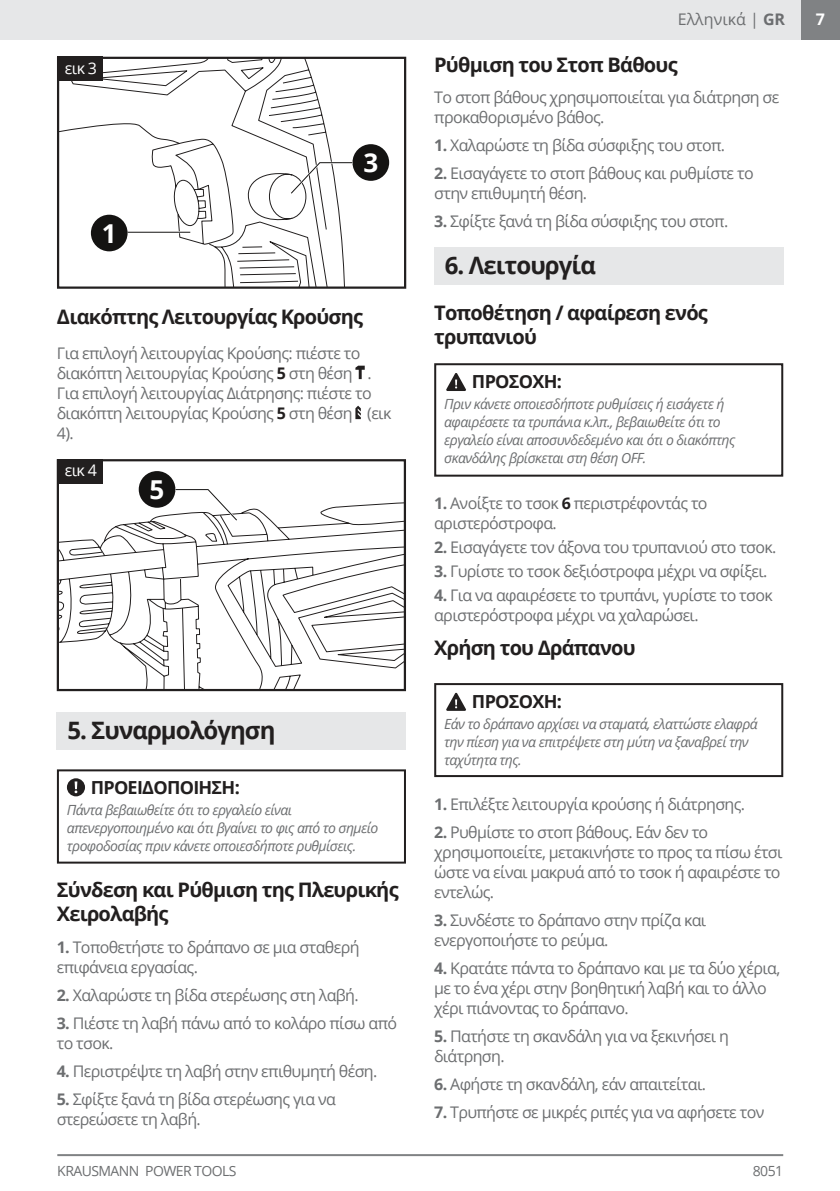
<style>
.page{position:relative;width:840px;height:1191px;background:#fff}
.page>*{position:absolute;margin:0;border:0;box-sizing:border-box;transform-origin:0 0}
.t1{font:700 26px "Open Sans";color:#fff}
.t2{font:700 24px "Open Sans";letter-spacing:-.04em;color:#221f1f}
.t3{font:700 20px/24px "Open Sans";letter-spacing:-.04em;color:#221f1f}
.t4{font:700 18px "Open Sans";letter-spacing:-.04em;color:#221f1f}
.t5{font:16px/20px "Open Sans";letter-spacing:-.04em;color:#6c6e70}
.t6{font:16px "Open Sans";color:#6c6e70}
.t7{font:16px "Open Sans";letter-spacing:-.04em;color:#fff}
.t8{font:700 16px "Open Sans";color:#fff}
.t9{font:italic 14px/18px "Open Sans";letter-spacing:-.04em;color:#6c6e70}
.t10{font:14px "Open Sans";letter-spacing:-.04em;color:#6c6e70}
.s1{font-weight:700;color:#221f1f}
.s2{font-weight:700}
</style>
<div class="page">
<div style="left:800px;top:0;width:39px;height:40px;background:#808284"></div>
<hr style="left:57px;top:1154px;width:725px;height:2px;background:#808284">
<svg style="left:60px;top:473px;width:343px;height:215px"></svg>
<div style="left:57px;top:459px;width:349px;height:232px;border:2px solid #221f1f"></div>
<div style="left:139px;top:471px;width:36px;height:37px;background:#141312;border-radius:50%"></div>
<svg style="left:173px;top:487px;width:66px;height:36px"></svg>
<svg style="left:60px;top:60px;width:285px;height:226px"></svg>
<div style="left:57px;top:57px;width:349px;height:232px;border:2px solid #221f1f"></div>
<hr style="left:127px;top:231px;width:63px;height:2px;background:#fff">
<hr style="left:127px;top:232px;width:63px;height:1px;background:#141312">
<div style="left:91px;top:215px;width:36px;height:36px;background:#141312;border-radius:50%"></div>
<div style="left:352px;top:144px;width:37px;height:37px;background:#141312;border-radius:50%"></div>
<svg style="left:288px;top:161px;width:66px;height:35px"></svg>
<div style="left:0;top:0;width:800px;height:40px;background:#e6e7e8"></div>
<div style="left:57px;top:57px;width:46px;height:24px;background:#221f1f"></div>
<div style="left:57px;top:459px;width:45px;height:24px;background:#221f1f"></div>
<div style="left:57px;top:712px;width:348px;height:38px;background:#e6e7e8"></div>
<svg style="left:355px;top:366px;width:9px;height:13px"></svg>
<svg style="left:355px;top:406px;width:5px;height:13px"></svg>
<div style="left:57px;top:769px;width:349px;height:94px;border:2px solid #221f1f"></div>
<div style="left:67px;top:778px;width:18px;height:18px;background:#221f1f;border-radius:50%"></div>
<svg style="left:75px;top:781px;width:2px;height:12px"></svg>
<div style="left:434px;top:247px;width:348px;height:38px;background:#e6e7e8"></div>
<div style="left:434px;top:683px;width:348px;height:94px;border:2px solid #221f1f"></div>
<svg style="left:446px;top:692px;width:20px;height:19px"></svg>
<div style="left:434px;top:363px;width:348px;height:113px;border:2px solid #221f1f"></div>
<svg style="left:446px;top:373px;width:20px;height:18px"></svg>
<p class="t7" style="left:65px;top:57px;width:34px">εικ 3</p>
<h1 class="t1" style="left:102px;top:223px;width:16px">1</h1>
<h1 class="t1" style="left:363px;top:152px;width:16px">3</h1>
<p class="t3" style="left:57px;top:304px;width:307px">Διακόπτης Λειτουργίας Κρούσης</p>
<p class="t5" style="left:57px;top:343px;width:336px">Για επιλογή λειτουργίας Κρούσης: πιέστε το διακόπτη λειτουργίας Κρούσης <span class="s1">5</span> στη θέση .<br>Για επιλογή λειτουργίας Διάτρησης: πιέστε το διακόπτη λειτουργίας Κρούσης <span class="s1">5</span> στη θέση (εικ 4).</p>
<p class="t7" style="left:65px;top:460px;width:34px">εικ 4</p>
<h1 class="t1" style="left:149px;top:479px;width:16px">5</h1>
<h2 class="t2" style="left:67px;top:713px;width:209px">5. Συναρμολόγηση</h2>
<p class="t4" style="left:91px;top:775px;width:150px">ΠΡΟΕΙΔΟΠΟΙΗΣΗ:</p>
<p class="t9" style="left:67px;top:800px;width:313px">Πάντα βεβαιωθείτε ότι το εργαλείο είναι απενεργοποιημένο και ότι βγαίνει το φις από το σημείο τροφοδοσίας πριν κάνετε οποιεσδήποτε ρυθμίσεις.</p>
<p class="t3" style="left:57px;top:877px;width:343px">Σύνδεση και Ρύθμιση της Πλευρικής<br>Χειρολαβής</p>
<p class="t5" style="left:57px;top:936px;width:304px"><span class="s2">1.</span> Τοποθετήστε το δράπανο σε μια σταθερή επιφάνεια εργασίας.</p>
<p class="t5" style="left:57px;top:984px;width:303px"><span class="s2">2.</span> Χαλαρώστε τη βίδα στερέωσης στη λαβή.</p>
<p class="t5" style="left:57px;top:1012px;width:341px"><span class="s2">3.</span> Πιέστε τη λαβή πάνω από το κολάρο πίσω από το τσοκ.</p>
<p class="t5" style="left:57px;top:1060px;width:322px"><span class="s2">4.</span> Περιστρέψτε τη λαβή στην επιθυμητή θέση.</p>
<p class="t5" style="left:57px;top:1088px;width:280px"><span class="s2">5.</span> Σφίξτε ξανά τη βίδα στερέωσης για να στερεώσετε τη λαβή.</p>
<p class="t6" style="left:677px;top:8px;width:109px">Ελληνικά | <span class="s2">GR</span></p>
<p class="t3" style="left:434px;top:52px;width:245px">Ρύθμιση του Στοπ Βάθους</p>
<p class="t5" style="left:434px;top:86px;width:346px">Το στοπ βάθους χρησιμοποιείται για διάτρηση σε προκαθορισμένο βάθος.</p>
<p class="t5" style="left:434px;top:134px;width:292px"><span class="s2">1.</span> Χαλαρώστε τη βίδα σύσφιξης του στοπ.</p>
<p class="t5" style="left:434px;top:162px;width:321px"><span class="s2">2.</span> Εισαγάγετε το στοπ βάθους και ρυθμίστε το στην επιθυμητή θέση.</p>
<p class="t5" style="left:434px;top:210px;width:295px"><span class="s2">3.</span> Σφίξτε ξανά τη βίδα σύσφιξης του στοπ.</p>
<h2 class="t2" style="left:444px;top:248px;width:152px">6. Λειτουργία</h2>
<p class="t3" style="left:434px;top:300px;width:275px">Τοποθέτηση / αφαίρεση ενός τρυπανιού</p>
<p class="t4" style="left:471px;top:369px;width:91px">ΠΡΟΣΟΧΗ:</p>
<p class="t9" style="left:444px;top:394px;width:292px">Πριν κάνετε οποιεσδήποτε ρυθμίσεις ή εισάγετε ή αφαιρέσετε τα τρυπάνια κ.λπ., βεβαιωθείτε ότι το εργαλείο είναι αποσυνδεδεμένο και ότι ο διακόπτης σκανδάλης βρίσκεται στη θέση OFF.</p>
<p class="t5" style="left:434px;top:493px;width:275px"><span class="s2">1.</span> Ανοίξτε το τσοκ <span class="s1">6</span> περιστρέφοντάς το αριστερόστροφα.</p>
<p class="t5" style="left:434px;top:537px;width:343px"><span class="s2">2.</span> Εισαγάγετε τον άξονα του τρυπανιού στο τσοκ.</p>
<p class="t5" style="left:434px;top:561px;width:334px"><span class="s2">3.</span> Γυρίστε το τσοκ δεξιόστροφα μέχρι να σφίξει.</p>
<p class="t5" style="left:434px;top:585px;width:340px"><span class="s2">4.</span> Για να αφαιρέσετε το τρυπάνι, γυρίστε το τσοκ αριστερόστροφα μέχρι να χαλαρώσει.</p>
<p class="t3" style="left:434px;top:635px;width:203px">Χρήση του Δράπανου</p>
<p class="t4" style="left:471px;top:689px;width:91px">ΠΡΟΣΟΧΗ:</p>
<p class="t9" style="left:444px;top:714px;width:315px">Εάν το δράπανο αρχίσει να σταματά, ελαττώστε ελαφρά την πίεση για να επιτρέψετε στη μύτη να ξαναβρεί την ταχύτητα της.</p>
<p class="t5" style="left:434px;top:793px;width:312px"><span class="s2">1.</span> Επιλέξτε λειτουργία κρούσης ή διάτρησης.</p>
<p class="t5" style="left:434px;top:821px;width:349px"><span class="s2">2.</span> Ρυθμίστε το στοπ βάθους. Εάν δεν το χρησιμοποιείτε, μετακινήστε το προς τα πίσω έτσι ώστε να είναι μακρυά από το τσοκ ή αφαιρέστε το εντελώς.</p>
<p class="t5" style="left:434px;top:909px;width:273px"><span class="s2">3.</span> Συνδέστε το δράπανο στην πρίζα και ενεργοποιήστε το ρεύμα.</p>
<p class="t5" style="left:434px;top:957px;width:347px"><span class="s2">4.</span> Κρατάτε πάντα το δράπανο και με τα δύο χέρια, με το ένα χέρι στην βοηθητική λαβή και το άλλο χέρι πιάνοντας το δράπανο.</p>
<p class="t5" style="left:434px;top:1025px;width:296px"><span class="s2">5.</span> Πατήστε τη σκανδάλη για να ξεκινήσει η διάτρηση.</p>
<p class="t5" style="left:434px;top:1073px;width:273px"><span class="s2">6.</span> Αφήστε τη σκανδάλη, εάν απαιτείται.</p>
<p class="t5" style="left:434px;top:1101px;width:331px"><span class="s2">7.</span> Τρυπήστε σε μικρές ριπές για να αφήσετε τον</p>
<p class="t10" style="left:57px;top:1163px;width:181px">KRAUSMANN POWER TOOLS</p>
<p class="t10" style="left:752px;top:1163px;width:32px">8051</p>
<p class="t8" style="left:815px;top:13px;width:11px">7</p>
</div>
